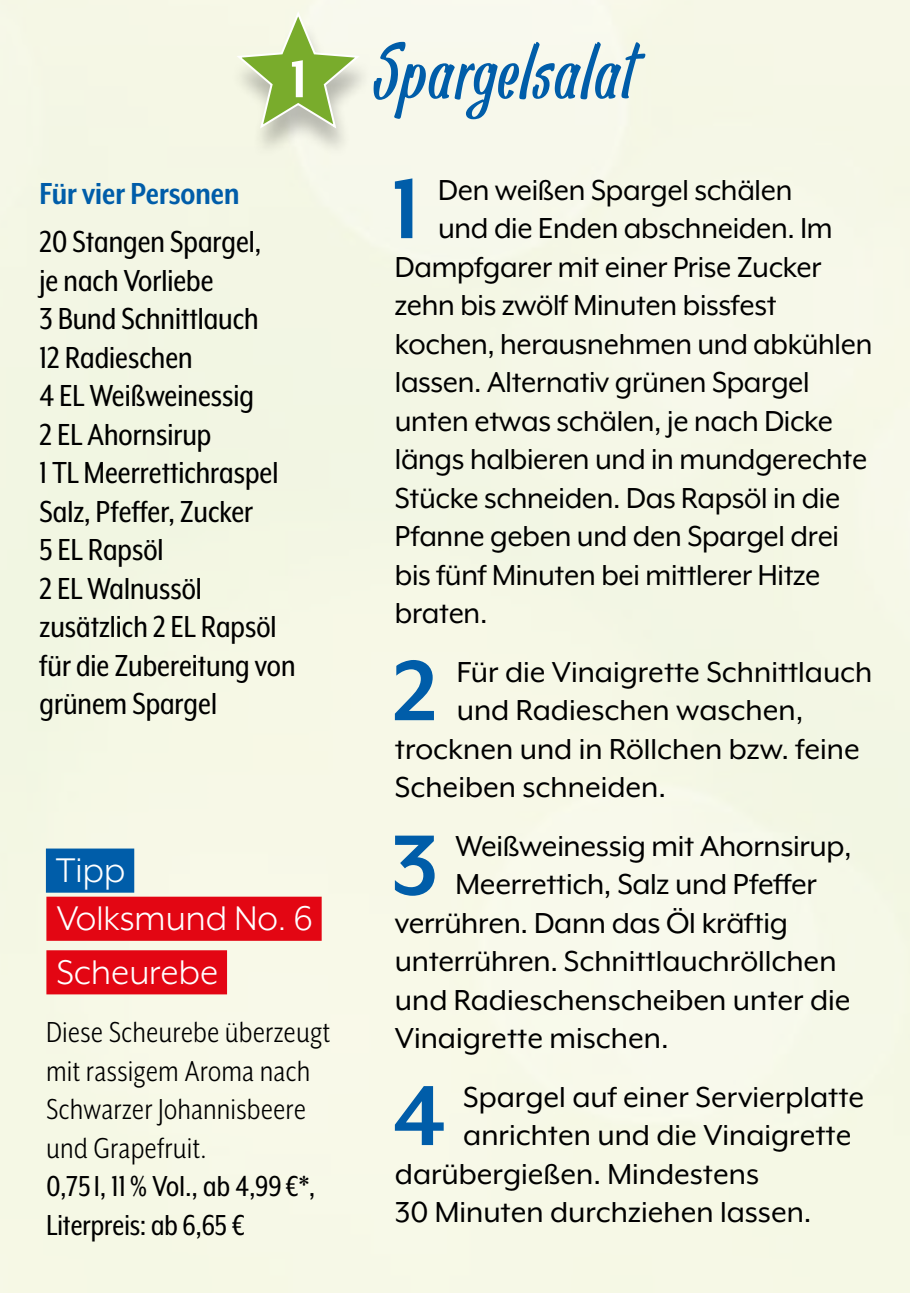
<style>
.page{position:relative;width:910px;height:1293px;background:#fff}
.page>*{position:absolute;margin:0;border:0;box-sizing:border-box;transform-origin:0 0}
.t1{font:700 97.3px "Mr Eaves XL Mod OT";color:#005da9}
.t2{font:86.1px "Pan Pizza";letter-spacing:.025em;color:#005da9}
.t3{font:700 60.2px "Mr Eaves XL Mod OT";color:#fff}
.t4{font:39.55px/53.6px "Mr Eaves XL Mod OT";color:#fff}
.t5{font:35px/38.5px "Mr Eaves XL Mod Nar OT";color:#000}
.t6{font:700 35px "Mr Eaves XL Mod Nar OT";color:#005da9}
.t7{font:33.25px "Mr Eaves XL Mod OT";letter-spacing:-.01em;color:#000}
.t8{font:33.25px/38.5px "Mr Eaves XL San Nar OT";letter-spacing:.02em;color:#000}
.t9{font:33.25px/38.5px "Mr Eaves XL Mod Nar OT";color:#000}
</style>
<div class="page">
<div style="left:0;top:0;width:910px;height:1292px;background:#f5f8e6"></div>
<div style="left:46px;top:896px;width:276px;height:44px;background:#e30613"></div>
<div style="left:46px;top:950px;width:181px;height:44px;background:#e30613"></div>
<div style="left:46px;top:848px;width:88px;height:44px;background:#005da9"></div>
<div style="left:229px;top:18px;width:146px;height:141px;background:#000;opacity:.25"></div>
<svg style="left:234px;top:12px;width:128px;height:119px"></svg>
<h3 class="t3" style="left:290px;top:46px;width:20px">1</h3>
<p class="t6" style="left:40px;top:174px;width:202px">Für vier Personen</p>
<p class="t5" style="left:40px;top:222px;width:257px">20 Stangen Spargel,<br>je nach Vorliebe<br>3 Bund Schnittlauch<br>12 Radieschen<br>4 EL Weißweinessig<br>2 EL Ahornsirup<br>1 TL Meerrettichraspel<br>Salz, Pfeffer, Zucker<br>5 EL Rapsöl<br>2 EL Walnussöl zusätzlich 2 EL Rapsöl für die Zubereitung von grünem Spargel</p>
<p class="t4" style="left:56px;top:843px;width:71px">Tipp</p>
<p class="t4" style="left:56px;top:891px;width:258px">Volksmund No. 6<br>Scheurebe</p>
<p class="t8" style="left:46px;top:1012px;width:285px">Diese Scheurebe überzeugt mit rassigem Aroma nach<br>Schwarzer Johannisbeere und Grapefruit.</p>
<p class="t9" style="left:46px;top:1166px;width:270px">0,75 l, 11 % Vol., ab 4,99 €*,<br>Literpreis: ab 6,65 €</p>
<h2 class="t2" style="left:374px;top:26px;width:262px">Spargelsalat</h2>
<h1 class="t1" style="left:392px;top:155px;width:31px">1</h1>
<p class="t7" style="left:438px;top:171px;width:356px">Den weißen Spargel schälen</p>
<p class="t7" style="left:438px;top:210px;width:396px">und die Enden abschneiden. Im</p>
<p class="t7" style="left:395px;top:248px;width:428px">Dampfgarer mit einer Prise Zucker</p>
<p class="t7" style="left:395px;top:287px;width:383px">zehn bis zwölf Minuten bissfest</p>
<p class="t7" style="left:395px;top:326px;width:479px">kochen, herausnehmen und abkühlen</p>
<p class="t7" style="left:395px;top:364px;width:416px">lassen. Alternativ grünen Spargel</p>
<p class="t7" style="left:395px;top:403px;width:440px">unten etwas schälen, je nach Dicke</p>
<p class="t7" style="left:395px;top:441px;width:474px">längs halbieren und in mundgerechte</p>
<p class="t7" style="left:395px;top:480px;width:447px">Stücke schneiden. Das Rapsöl in die</p>
<p class="t7" style="left:395px;top:518px;width:446px">Pfanne geben und den Spargel drei</p>
<p class="t7" style="left:395px;top:557px;width:427px">bis fünf Minuten bei mittlerer Hitze</p>
<p class="t7" style="left:395px;top:595px;width:94px">braten.</p>
<h1 class="t1" style="left:393px;top:636px;width:46px">2</h1>
<p class="t7" style="left:457px;top:653px;width:417px">Für die Vinaigrette Schnittlauch</p>
<p class="t7" style="left:457px;top:692px;width:348px">und Radieschen waschen,</p>
<p class="t7" style="left:395px;top:730px;width:466px">trocknen und in Röllchen bzw. feine</p>
<p class="t7" style="left:395px;top:769px;width:273px">Scheiben schneiden.</p>
<h1 class="t1" style="left:391px;top:810px;width:49px">3</h1>
<p class="t7" style="left:456px;top:827px;width:398px">Weißweinessig mit Ahornsirup,</p>
<p class="t7" style="left:456px;top:866px;width:363px">Meerrettich, Salz und Pfeffer</p>
<p class="t7" style="left:395px;top:904px;width:394px">verrühren. Dann das Öl kräftig</p>
<p class="t7" style="left:395px;top:943px;width:443px">unterrühren. Schnittlauchröllchen</p>
<p class="t7" style="left:395px;top:981px;width:457px">und Radieschenscheiben unter die</p>
<p class="t7" style="left:395px;top:1020px;width:275px">Vinaigrette mischen.</p>
<h1 class="t1" style="left:393px;top:1061px;width:55px">4</h1>
<p class="t7" style="left:463px;top:1078px;width:402px">Spargel auf einer Servierplatte</p>
<p class="t7" style="left:463px;top:1117px;width:390px">anrichten und die Vinaigrette</p>
<p class="t7" style="left:395px;top:1155px;width:366px">darübergießen. Mindestens</p>
<p class="t7" style="left:395px;top:1194px;width:418px">30 -Minuten durchziehen lassen.</p>
</div>
